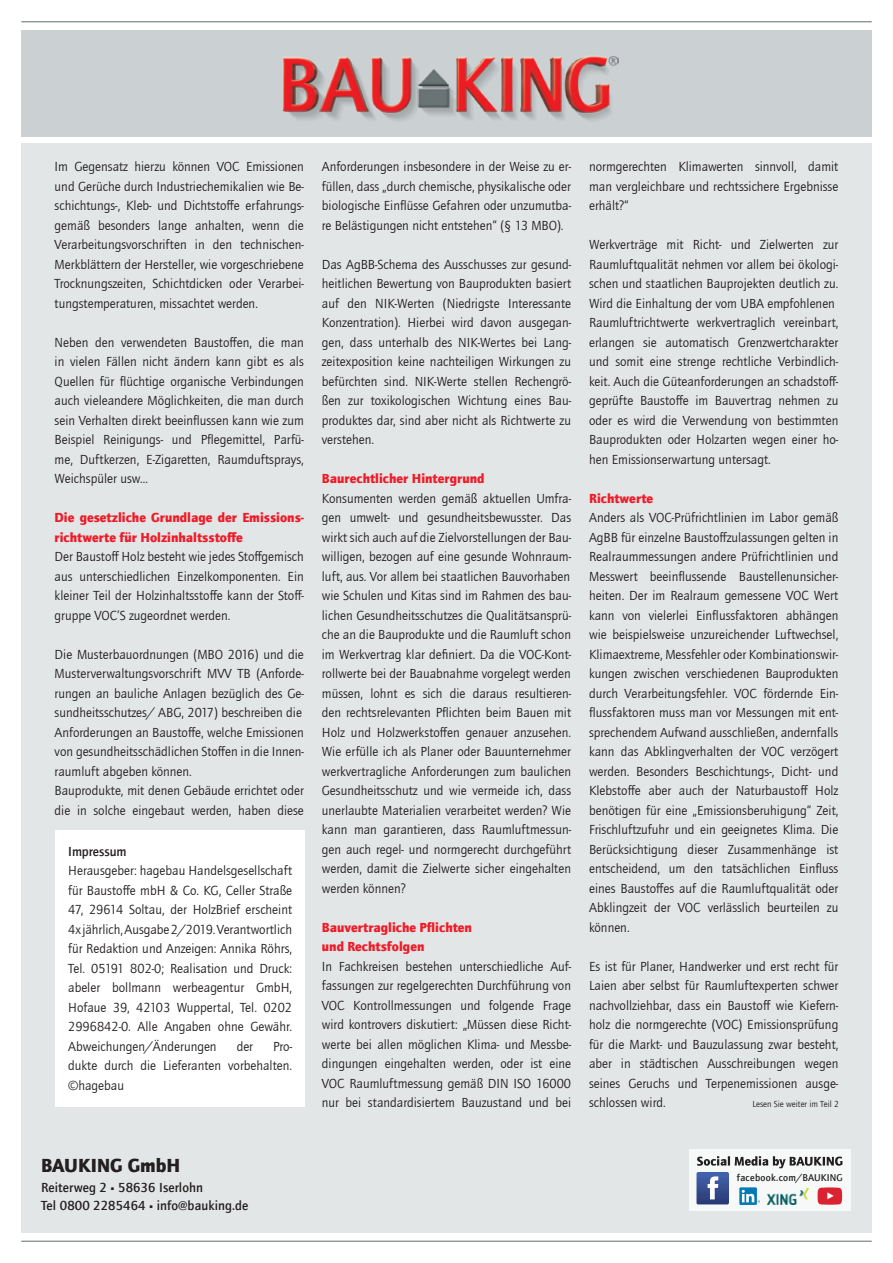
<style>
.page{position:relative;width:893px;height:1263px;background:#fff}
.page>*{position:absolute;margin:0;border:0;box-sizing:border-box;transform-origin:0 0}
.Standortnamen{font:900 19.5px "Quay Sans ITC Com";letter-spacing:.005em;color:#231f20}
.t1{font:13.5px/19.5px "Quay Sans ITC Com";color:#231f20;text-align:justify}
.t2{font:900 13.5px/19.5px "Quay Sans ITC Com";color:#ee1c28}
.Bildunterschrift_6pt{font:500 13.5px "Quay Sans ITC Com";letter-spacing:.005em;color:#231f20}
.Bildunterschrift_6pt-2{font:500 10.05px "Quay Sans ITC Com";letter-spacing:.03em;color:#231f20}
.t3{font:9px "Quay Sans ITC Com";color:#231f20}
</style>
<div class="page">
<div style="left:21px;top:143px;width:851px;height:1089px;background:#e3e6e7"></div>
<div style="left:21px;top:31px;width:851px;height:106px;background:#cbd1d2"></div>
<hr style="left:21px;top:21px;width:851px;height:1px;background:#697374">
<img style="left:282px;top:56px;width:337px;height:65px">
<hr style="left:21px;top:1241px;width:851px;height:1px;background:#697374">
<div style="left:689px;top:1149px;width:161px;height:62px;background:#f7f8f8"></div>
<svg style="left:696px;top:1156px;width:146px;height:49px"></svg>
<div style="left:55px;top:830px;width:250px;height:276px;background:#fff"></div>
<p class="t1" style="left:55px;top:157px;width:251px">Im Gegensatz hierzu können VOC Emissionen und Gerüche durch Industriechemikalien wie Be&shy;schichtungs-, Kleb- und Dichtstoffe erfahrungs&shy;gemäß besonders lange anhalten, wenn die Verarbeitungsvorschriften in den technischen-Merkblättern der Hersteller, wie vorgeschriebene Trocknungszeiten, Schichtdicken oder Verarbei&shy;tungstemperaturen, missachtet werden.</p>
<p class="t1" style="left:55px;top:332px;width:251px">Neben den verwendeten Baustoffen, die man in vielen Fällen nicht ändern kann gibt es als Quellen für flüchtige organische Verbindungen auch vieleandere Möglichkeiten, die man durch sein Verhalten direkt beeinflussen kann wie zum Beispiel Reinigungs- und Pflegemittel, Parfü&shy;me, Duftkerzen, E-Zigaretten, Raumduftsprays, Weichspüler usw…</p>
<p class="t2" style="left:55px;top:507px;width:251px">Die gesetzliche Grundlage der Emissions&shy;richtwerte für Holzinhaltsstoffe</p>
<p class="t1" style="left:55px;top:547px;width:251px">Der Baustoff Holz besteht wie jedes Stoffgemisch aus unterschiedlichen Einzelkomponenten. Ein kleiner Teil der Holzinhaltsstoffe kann der Stoff&shy;gruppe VOC’S zugeordnet werden.</p>
<p class="t1" style="left:55px;top:644px;width:251px">Die Musterbauordnungen (MBO 2016) und die Musterverwaltungsvorschrift MVV TB (Anforde&shy;rungen an bauliche Anlagen bezüglich des Ge&shy;sundheitsschutzes/ ABG, 2017) beschreiben die</p>
<p class="t1" style="left:55px;top:722px;width:251px">Anforderungen an Baustoffe, welche Emissionen von gesundheitsschädlichen Stoffen in die Innen&shy;raumluft abgeben können.</p>
<p class="t1" style="left:55px;top:781px;width:251px">Bauprodukte, mit denen Gebäude errichtet oder die in solche eingebaut werden, haben diese</p>
<p class="Bildunterschrift_6pt" style="left:68px;top:843px;width:60px">Impressum</p>
<p class="t1" style="left:68px;top:861px;width:225px">Herausgeber: hagebau Handelsgesellschaft für Baustoffe mbH &amp; Co. KG, Celler Straße 47, 29614 Soltau, der HolzBrief erscheint 4x jährlich, Ausgabe 2/2019. Verantwortlich für Redaktion und Anzeigen: Annika Röhrs,</p>
<p class="t1" style="left:68px;top:958px;width:225px">Tel. 05191 802-0; Realisation und Druck:</p>
<p class="t1" style="left:68px;top:978px;width:225px">abeler bollmann werbeagentur GmbH,</p>
<p class="t1" style="left:68px;top:997px;width:225px">Hofaue 39, 42103 Wuppertal, Tel. 0202<br>2996842-0. Alle Angaben ohne Gewähr.<br>Abweichungen/Änderungen</p>
<p class="t1" style="left:237px;top:1036px;width:18px">der</p>
<p class="t1" style="left:68px;top:1036px;width:225px;text-align:right">Pro-<br>dukte durch die Lieferanten vorbehalten.</p>
<p class="t1" style="left:68px;top:1075px;width:57px">©hagebau</p>
<p class="t1" style="left:322px;top:157px;width:251px">Anforderungen insbesondere in der Weise zu er&shy;füllen, dass „durch chemische, physikalische oder biologische Einflüsse Gefahren oder unzumutba&shy;re Belästigungen nicht entstehen“ (§ 13 MBO).</p>
<p class="t1" style="left:322px;top:254px;width:251px">Das AgBB-Schema des Ausschusses zur gesund&shy;heitlichen Bewertung von Bauprodukten basiert auf den NIK-Werten (Niedrigste Interessante Konzentration). Hierbei wird davon ausgegan&shy;gen, dass unterhalb des NIK-Wertes bei Lang&shy;zeitexposition keine nachteiligen Wirkungen zu befürchten sind. NIK-Werte stellen Rechengrö&shy;ßen zur toxikologischen Wichtung eines Bau&shy;produktes dar, sind aber nicht als Richtwerte zu verstehen.</p>
<p class="t2" style="left:322px;top:468px;width:164px">Baurechtlicher Hintergrund</p>
<p class="t1" style="left:322px;top:488px;width:251px">Konsumenten werden gemäß aktuellen Umfra&shy;gen umwelt- und gesundheitsbewusster. Das wirkt sich auch auf die Zielvorstellungen der Bau&shy;willigen, bezogen auf eine gesunde Wohnraum&shy;luft, aus. Vor allem bei staatlichen Bauvorhaben</p>
<p class="t1" style="left:322px;top:586px;width:251px">wie Schulen und Kitas sind im Rahmen des bau&shy;lichen Gesundheitsschutzes die Qualitätsansprü&shy;che an die Bauprodukte und die Raumluft schon im Werkvertrag klar definiert. Da die VOC-Kont&shy;rollwerte bei der Bauabnahme vorgelegt werden</p>
<p class="t1" style="left:322px;top:683px;width:251px">müssen, lohnt es sich die daraus resultieren&shy;den rechtsrelevanten Pflichten beim Bauen mit Holz und Holzwerkstoffen genauer anzusehen.<br>Wie erfülle ich als Planer oder Bauunternehmer werkvertragliche Anforderungen zum baulichen Gesundheitsschutz und wie vermeide ich, dass unerlaubte Materialien verarbeitet werden? Wie kann man garantieren, dass Raumluftmessun&shy;gen auch regel- und normgerecht durchgeführt werden, damit die Zielwerte sicher eingehalten werden können?</p>
<p class="t2" style="left:322px;top:917px;width:152px">Bauvertragliche Pflichten</p>
<p class="t2" style="left:322px;top:936px;width:104px">und Rechtsfolgen</p>
<p class="t1" style="left:322px;top:956px;width:251px">In Fachkreisen bestehen unterschiedliche Auf&shy;fassungen zur regelgerechten Durchführung von VOC Kontrollmessungen und folgende Frage wird kontrovers diskutiert: „Müssen diese Richt&shy;werte bei allen möglichen Klima- und Messbe&shy;dingungen eingehalten werden, oder ist eine VOC Raumluftmessung gemäß DIN ISO 16000 nur bei standardisiertem Bauzustand und bei</p>
<p class="t1" style="left:589px;top:157px;width:251px">normgerechten Klimawerten sinnvoll, damit man vergleichbare und rechtssichere Ergebnisse erhält?“</p>
<p class="t1" style="left:589px;top:235px;width:251px">Werkverträge mit Richt- und Zielwerten zur Raumluftqualität nehmen vor allem bei ökologi&shy;schen und staatlichen Bauprojekten deutlich zu.<br>Wird die Einhaltung der vom UBA empfohlenen</p>
<p class="t1" style="left:589px;top:313px;width:251px">Raumluftrichtwerte werkvertraglich vereinbart, erlangen sie automatisch Grenzwertcharakter und somit eine strenge rechtliche Verbindlich&shy;keit. Auch die Güteanforderungen an schadstoff&shy;geprüfte Baustoffe im Bauvertrag nehmen zu oder es wird die Verwendung von bestimmten Bauprodukten oder Holzarten wegen einer ho&shy;hen Emissionserwartung untersagt.</p>
<p class="t2" style="left:589px;top:488px;width:66px">Richtwerte</p>
<p class="t1" style="left:589px;top:508px;width:251px">Anders als VOC-Prüfrichtlinien im Labor gemäß AgBB für einzelne Baustoffzulassungen gelten in Realraummessungen andere Prüfrichtlinien und Messwert beeinflussende Baustellenunsicher&shy;heiten. Der im Realraum gemessene VOC Wert kann von vielerlei Einflussfaktoren abhängen wie beispielsweise unzureichender Luftwechsel, Klimaextreme, Messfehler oder Kombinationswir&shy;kungen zwischen verschiedenen Bauprodukten durch Verarbeitungsfehler. VOC fördernde Ein&shy;flussfaktoren muss man vor Messungen mit ent&shy;sprechendem Aufwand ausschließen, andernfalls</p>
<p class="t1" style="left:589px;top:742px;width:251px">kann das Abklingverhalten der VOC verzögert werden. Besonders Beschichtungs-, Dicht- und Klebstoffe aber auch der Naturbaustoff Holz benötigen für eine „Emissionsberuhigung“ Zeit, Frischluftzufuhr und ein geeignetes Klima. Die Berücksichtigung dieser Zusammenhänge ist entscheidend, um den tatsächlichen Einfluss eines Baustoffes auf die Raumluftqualität oder Abklingzeit der VOC verlässlich beurteilen zu können.</p>
<p class="t1" style="left:589px;top:956px;width:251px">Es ist für Planer, Handwerker und erst recht für Laien aber selbst für Raumluftexperten schwer nachvollziehbar, dass ein Baustoff wie Kiefern&shy;holz die normgerechte (VOC) Emissionsprüfung für die Markt- und Bauzulassung zwar besteht, aber in städtischen Ausschreibungen wegen seines Geruchs und Terpenemissionen ausge&shy;schlossen wird.</p>
<p class="t3" style="left:752px;top:1098px;width:88px">Lesen Sie weiter im Teil 2</p>
<p class="Standortnamen" style="left:41px;top:1153px;width:141px">BAUKING GmbH</p>
<p class="Bildunterschrift_6pt" style="left:41px;top:1179px;width:164px">Reiterweg 2 ▪ 58636 Iserlohn</p>
<p class="Bildunterschrift_6pt" style="left:41px;top:1197px;width:209px">Tel 0800 2285464 ▪ info@bauking.de</p>
<p class="Bildunterschrift_6pt-2" style="left:737px;top:1172px;width:107px">facebook.com/BAUKING</p>
</div>
